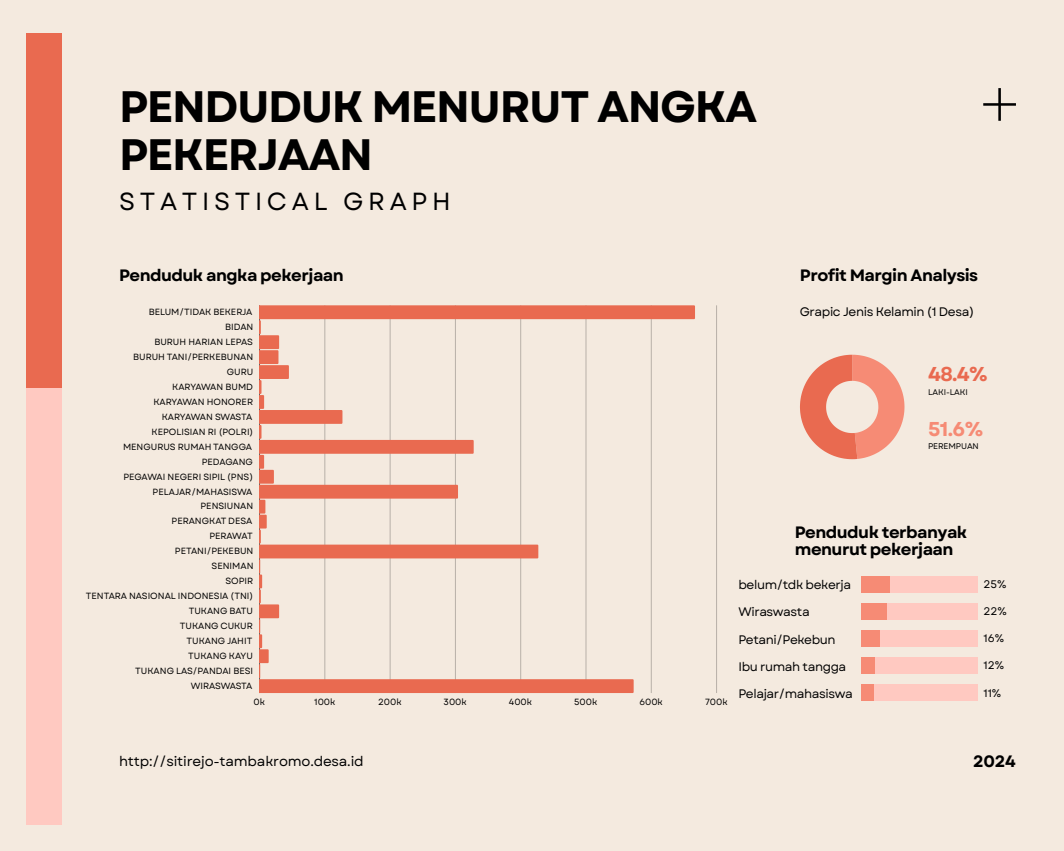
<style>
.page{position:relative;width:1064px;height:851px;background:#fff}
.page>*{position:absolute;margin:0;border:0;box-sizing:border-box;transform-origin:0 0}
.t1{font:700 43.95px/47.4px "Garet";letter-spacing:-.03em;color:#000}
.t2{font:24.75px "Garet";letter-spacing:.19em;color:#000}
.t3{font:700 20.1px "Garet";color:#e96a50}
.t4{font:700 20.1px "Garet";color:#f68b75}
.t5{font:700 16.5px/17.2px "Garet";letter-spacing:-.035em;color:#000}
.t6{font:13.65px "Garet";letter-spacing:-.01em;color:#000}
.t7{font:12.3px "Garet";letter-spacing:-.03em;color:#000}
.t8{font:10.95px "Garet";color:#000}
.t9{font:9px/15px "Garet";color:#000;text-align:right}
.t10{font:8.25px "Garet";letter-spacing:-.01em;color:#000}
</style>
<div class="page">
<div style="left:0;top:0;width:1063px;height:850px;background:#f4eadf"></div>
<hr style="left:716px;top:305px;width:1px;height:388px;background:#bbb3ab">
<svg style="left:259px;top:305px;width:435px;height:388px"></svg>
<svg style="left:800px;top:355px;width:104px;height:104px"></svg>
<div style="left:860px;top:576px;width:117px;height:16px;background:#ffc9c1"></div>
<div style="left:860px;top:576px;width:29px;height:16px;background:#f68b75"></div>
<div style="left:860px;top:603px;width:117px;height:16px;background:#ffc9c1"></div>
<div style="left:860px;top:603px;width:26px;height:16px;background:#f68b75"></div>
<div style="left:860px;top:630px;width:117px;height:16px;background:#ffc9c1"></div>
<div style="left:860px;top:630px;width:19px;height:16px;background:#f68b75"></div>
<div style="left:860px;top:657px;width:117px;height:17px;background:#ffc9c1"></div>
<div style="left:860px;top:657px;width:14px;height:17px;background:#f68b75"></div>
<div style="left:860px;top:684px;width:117px;height:17px;background:#ffc9c1"></div>
<div style="left:860px;top:684px;width:13px;height:17px;background:#f68b75"></div>
<svg style="left:983px;top:88px;width:32px;height:33px"></svg>
<div style="left:26px;top:33px;width:35px;height:355px;background:#e96a50"></div>
<div style="left:26px;top:388px;width:35px;height:436px;background:#ffc9c1"></div>
<h1 class="t1" style="left:119px;top:83px;width:639px">PENDUDUK MENURUT ANGKA<br>PEKERJAAN</h1>
<h2 class="t2" style="left:119px;top:183px;width:333px">STATISTICAL GRAPH</h2>
<h5 class="t5" style="left:119px;top:266px;width:226px">Penduduk angka pekerjaan</h5>
<h4 class="t5" style="left:799px;top:266px;width:180px">Profit Margin Analysis</h4>
<p class="t9" style="left:86px;top:304px;width:169px">BELUM/TIDAK BEKERJA<br>BIDAN<br>BURUH HARIAN LEPAS<br>BURUH TANI/PERKEBUNAN<br>GURU<br>KARYAWAN BUMD<br>KARYAWAN HONORER<br>KARYAWAN SWASTA<br>KEPOLISIAN RI (POLRI)<br>MENGURUS RUMAH TANGGA<br>PEDAGANG<br>PEGAWAI NEGERI SIPIL (PNS)<br>PELAJAR/MAHASISWA<br>PENSIUNAN<br>PERANGKAT DESA<br>PERAWAT<br>PETANI/PEKEBUN<br>SENIMAN<br>SOPIR<br>TENTARA NASIONAL INDONESIA (TNI)<br>TUKANG BATU<br>TUKANG CUKUR<br>TUKANG JAHIT<br>TUKANG KAYU<br>TUKANG LAS/PANDAI BESI<br>WIRASWASTA</p>
<p class="t9" style="left:253px;top:694px;width:13px">0k</p>
<p class="t9" style="left:314px;top:694px;width:23px">100k</p>
<p class="t9" style="left:378px;top:694px;width:25px">200k</p>
<p class="t9" style="left:443px;top:694px;width:25px">300k</p>
<p class="t9" style="left:508px;top:694px;width:25px">400k</p>
<p class="t9" style="left:574px;top:694px;width:25px">500k</p>
<p class="t9" style="left:639px;top:694px;width:25px">600k</p>
<p class="t9" style="left:705px;top:694px;width:24px">700k</p>
<p class="t7" style="left:799px;top:303px;width:176px">Grapic Jenis Kelamin (1 Desa)</p>
<p class="t3" style="left:927px;top:359px;width:61px">48.4%</p>
<p class="t10" style="left:927px;top:386px;width:41px">LAKI-LAKI</p>
<h3 class="t4" style="left:927px;top:414px;width:57px">51.6%</h3>
<h3 class="t10" style="left:927px;top:440px;width:52px">PEREMPUAN</h3>
<h4 class="t5" style="left:794px;top:523px;width:174px">Penduduk terbanyak menurut pekerjaan</h4>
<p class="t7" style="left:738px;top:575px;width:114px">belum/tdk bekerja</p>
<h5 class="t7" style="left:738px;top:603px;width:73px">Wiraswasta</h5>
<h5 class="t7" style="left:738px;top:630px;width:99px">Petani/Pekebun</h5>
<h5 class="t7" style="left:738px;top:658px;width:109px">Ibu rumah tangga</h5>
<h5 class="t7" style="left:738px;top:684px;width:116px">Pelajar/mahasiswa</h5>
<p class="t8" style="left:983px;top:576px;width:24px">25%</p>
<p class="t8" style="left:983px;top:603px;width:25px">22%</p>
<p class="t8" style="left:983px;top:630px;width:22px">16%</p>
<p class="t8" style="left:983px;top:657px;width:22px">12%</p>
<p class="t8" style="left:983px;top:684px;width:19px">11%</p>
<h4 class="t6" style="left:119px;top:751px;width:246px">http://sitirejo-tambakromo.desa.id</h4>
<h5 class="t5" style="left:972px;top:753px;width:44px">2024</h5>
</div>
